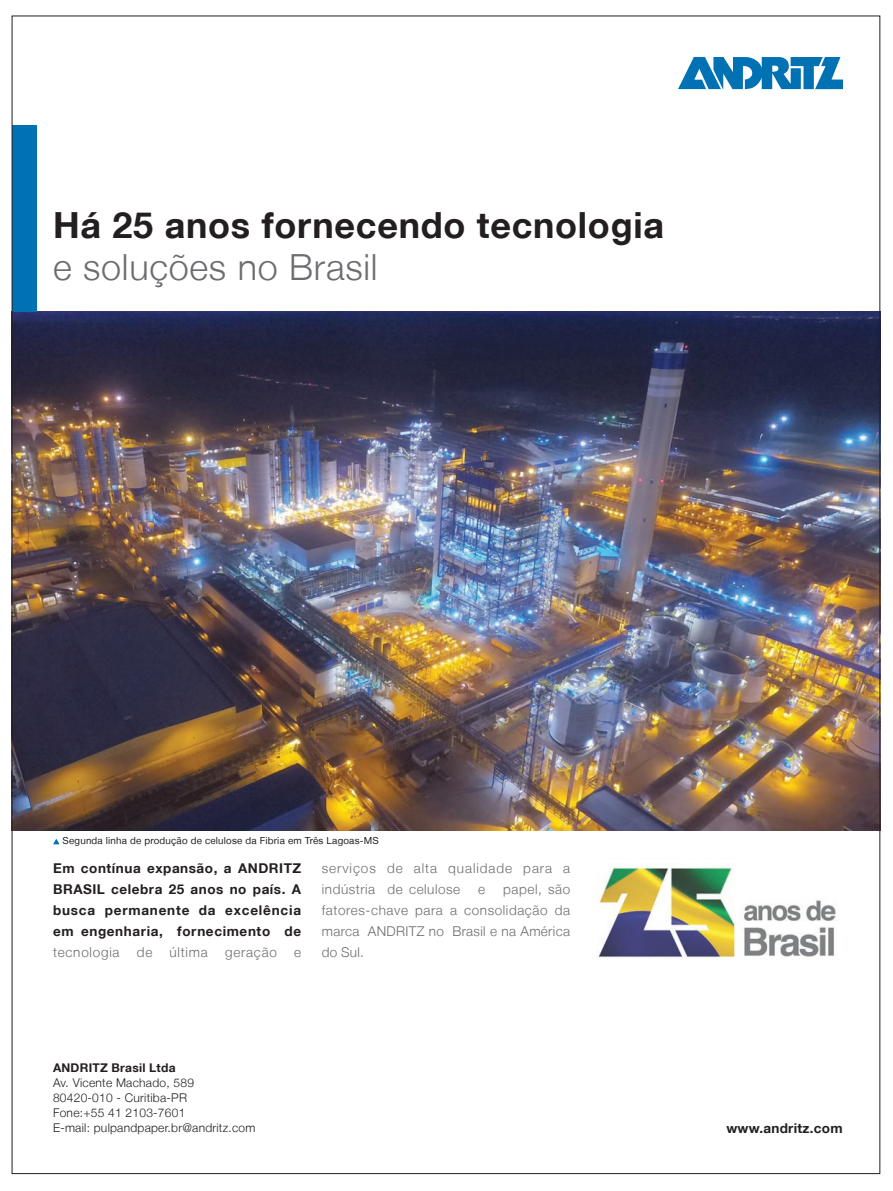
<style>
.page{position:relative;width:893px;height:1191px;background:#fff}
.page>*{position:absolute;margin:0;border:0;box-sizing:border-box;transform-origin:0 0}
.t1{font:700 36px "Helvetica Neue LT";letter-spacing:.02em;color:#231f20}
.t2{font:300 36px "Helvetica Neue LT";letter-spacing:.02em;color:#6c6d70}
.t3{font:700 13.5px/21px "Helvetica Neue LT";letter-spacing:.045em;color:#231f20;text-align:justify}
.t4{font:300 13.5px/21px "Helvetica Neue LT";letter-spacing:.045em;color:#6c6d70;text-align:justify}
.t5{font:300 13.5px/21px "Helvetica Neue LT";letter-spacing:.07em;color:#6c6d70}
.t6{font:700 13.5px "Helvetica Neue LT";letter-spacing:.02em;color:#231f20}
.t7{font:300 12px/15px "Helvetica Neue LT";letter-spacing:.02em;color:#231f20}
.t8{font:700 12px "Helvetica Neue LT";letter-spacing:.02em;color:#231f20}
.t9{font:9.75px "Helvetica Neue LT";letter-spacing:.02em;color:#231f20}
</style>
<div class="page">
<img style="left:14px;top:311px;width:864px;height:519px">
<div style="left:12px;top:125px;width:25px;height:186px;background:#0072b4"></div>
<img style="left:598px;top:866px;width:238px;height:91px">
<svg style="left:678px;top:57px;width:165px;height:32px"></svg>
<svg style="left:53px;top:838px;width:7px;height:6px"></svg>
<h1 class="t1" style="left:53px;top:203px;width:612px">Há 25 anos fornecendo tecnologia</h1>
<h1 class="t2" style="left:53px;top:245px;width:326px">e soluções no Brasil</h1>
<p class="t9" style="left:63px;top:835px;width:318px">Segunda linha de produção de celulose da Fibria em Três Lagoas-MS</p>
<p class="t3" style="left:53px;top:857px;width:250px">Em contínua expansão, a ANDRITZ BRASIL celebra 25 anos no país. A busca permanente da excelência em engenharia, fornecimento de</p>
<p class="t4" style="left:53px;top:941px;width:68px">tecnologia</p>
<p class="t4" style="left:137px;top:941px;width:17px">de</p>
<p class="t4" style="left:170px;top:941px;width:40px">última</p>
<p class="t4" style="left:225px;top:941px;width:53px">geração</p>
<p class="t4" style="left:294px;top:941px;width:9px">e</p>
<p class="t5" style="left:322px;top:857px;width:250px">serviços de alta qualidade para a indústria de celulose</p>
<p class="t4" style="left:322px;top:878px;width:250px;text-indent:181px">papel, são fatores-chave para a consolidação da marca ANDRITZ no Brasil e na América do Sul.</p>
<p class="t4" style="left:478px;top:878px;width:9px">e</p>
<p class="t8" style="left:53px;top:1060px;width:124px">ANDRITZ Brasil Ltda</p>
<p class="t7" style="left:53px;top:1074px;width:204px">Av. Vicente Machado, 589<br>80420-010 - Curitiba-PR<br>Fone:+55 41 2103-7601<br>E-mail: pulpandpaper.br@andritz.com</p>
<p class="t6" style="left:726px;top:1119px;width:118px">www.andritz.com</p>
</div>
